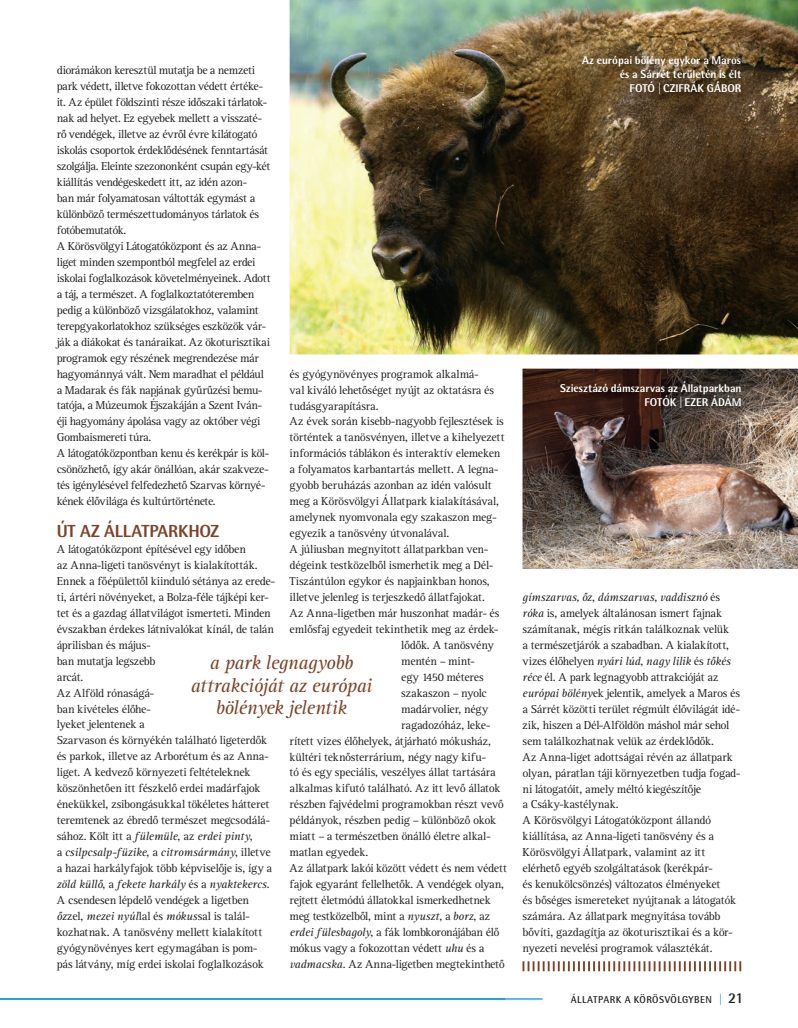
<style>
.page{position:relative;width:798px;height:1028px;background:#fff}
.page>*{position:absolute;margin:0;border:0;box-sizing:border-box;transform-origin:0 0}
.t1{font:italic 20px/22.5px "Rotis Srf PFL";letter-spacing:-.01em;color:#7b4429;text-align:center}
.t2{font:700 17.5px "Rotis Sm Sn XPFL";letter-spacing:.01em;color:#7b4429}
.t3{font:11.88px/16px "Rotis Srf PFL";color:#231f20}
.t4{font:700 11.25px/13.8px "Rotis Sm Sn XPFL";letter-spacing:.02em;color:#fff;text-align:right}
.t5{font:700 10px "Rotis Sm Sn PFL";letter-spacing:.065em;color:#231f20}
.s1{font-style:italic}
.s2{font-size:11.25px;color:#0095d9}
.s3{font-size:15px}
</style>
<div class="page">
<hr style="left:0;top:998px;width:542px;height:1px;background:#0095d9">
<img style="left:289px;top:0;width:508px;height:354px">
<img style="left:522px;top:369px;width:275px;height:200px">
<img style="left:571px;top:45px;width:180px;height:59px">
<img style="left:553px;top:374px;width:195px;height:40px">
<svg style="left:522px;top:961px;width:219px;height:10px"></svg>
<p class="t3" style="left:57px;top:63px;width:215px">diorámákon keresztül mutatja be a nemzeti park védett, illetve fokozottan védett értéke&shy;it. Az épület földszinti része időszaki tárlatok&shy;nak ad helyet. Ez egyebek mellett a visszaté&shy;rő vendégek, illetve az évről évre kilátogató iskolás csoportok érdeklődésének fenntartását szolgálja. Eleinte szezononként csupán egy-két kiállítás vendégeskedett itt, az idén azon-<br>ban már folyamatosan váltották egymást a különböző természettudományos tárlatok és fotóbemutatók.<br>A Körösvölgyi Látogatóközpont és az Anna&shy;liget minden szempontból megfelel az erdei iskolai foglalkozások követelményeinek. Adott a táj, a természet. A foglalkoz ta tó teremben pedig a különböző vizsgálatokhoz, valamint terepgyakorlatokhoz szükséges eszközök vár&shy;ják a diákokat és tanáraikat. Az ökoturisztikai programok egy részének megrendezése már hagyománnyá vált. Nem maradhat el például a Madarak és fák napjának gyűrűzési bemu&shy;tatója, a Múzeumok Éjszakáján a Szent Iván&shy;éji hagyomány ápolása vagy az október végi Gombaismereti túra.<br>A látogatóközpontban kenu és kerékpár is köl&shy;csönözhető, így akár önállóan, akár szakveze&shy;tés igénylésével felfedezhető Szarvas környé&shy;kének élővilága és kultúrtörténete.</p>
<h2 class="t2" style="left:57px;top:520px;width:164px">Út az állatParkhoz</h2>
<p class="t3" style="left:57px;top:541px;width:219px">A látogatóközpont építésével egy időben<br>az Anna-ligeti tanösvényt is kialakították.<br>Ennek a főépülettől kiinduló sétánya az erede&shy;ti, ártéri növényeket, a Bolza-féle tájképi ker&shy;tet és a gazdag állatvilágot ismerteti. Minden évszakban érdekes látnivalókat kínál, de talán áprilisban és május-<br>ban mutatja legszebb<br>arcát.<br>Az Alföld rónaságá-<br>ban kivételes élőhe-<br>lyeket jelentenek a<br>Szarvason és környékén található ligeterdők és parkok, illetve az Arborétum és az Anna&shy;liget. A kedvező környezeti feltételeknek köszönhetően itt fészkelő erdei madárfajok énekükkel, zsibongásukkal tökéletes hátteret teremtenek az ébredő természet megcsodálá&shy;sához. Költ itt a <span class="s1">fülemüle</span>, az <span class="s1">erdei pinty</span>,<br>a <span class="s1">csilpcsalp-füzike</span>, a <span class="s1">citromsármány</span>, illetve a hazai harkályfajok több képviselője is, így a <span class="s1">zöld küllő</span>, a <span class="s1">fekete harkály</span> és a <span class="s1">nyaktekercs</span>.<br>A csendesen lépdelő vendégek a ligetben <span class="s1">őz</span>zel, <span class="s1">mezei nyúl</span>lal és <span class="s1">mókus</span>sal is talál&shy;kozhatnak. A tanösvény mellett kialakított gyógynövényes kert egymagában is pom&shy;pás látvány, míg erdei iskolai foglalkozások</p>
<p class="t3" style="left:289px;top:366px;width:190px">és gyógynövényes programok alkalmá-</p>
<p class="t3" style="left:289px;top:382px;width:206px">val kiváló lehetőséget nyújt az oktatásra és</p>
<p class="t3" style="left:289px;top:398px;width:90px">tudásgyarapításra.</p>
<p class="t3" style="left:289px;top:414px;width:215px">Az évek során kisebb-nagyobb fejlesztések is</p>
<p class="t3" style="left:289px;top:430px;width:216px">történtek a tanösvényen, illetve a kihelyezett</p>
<p class="t3" style="left:289px;top:446px;width:212px">információs táblákon és interaktív elemeken</p>
<p class="t3" style="left:289px;top:462px;width:210px">a folyamatos karbantartás mellett. A legna-</p>
<p class="t3" style="left:289px;top:477px;width:203px">gyobb beruházás azonban az idén valósult</p>
<p class="t3" style="left:289px;top:493px;width:211px">meg a Kö rösvöl gyi Állatpark kialakításával,</p>
<p class="t3" style="left:289px;top:509px;width:208px">amelynek nyomvonala egy szakaszon meg-</p>
<p class="t3" style="left:289px;top:525px;width:161px">egyezik a tanösvény útvonalával.</p>
<p class="t3" style="left:289px;top:541px;width:200px">A júliusban megnyitott állatparkban ven-</p>
<p class="t3" style="left:289px;top:557px;width:205px">dégeink testközelből ismerhetik meg a Dél-</p>
<p class="t3" style="left:289px;top:573px;width:201px">Tiszántúlon egykor és napjainkban honos,</p>
<p class="t3" style="left:289px;top:589px;width:196px">illetve jelenleg is terjeszkedő állatfajokat.</p>
<p class="t3" style="left:289px;top:605px;width:211px">Az Anna-ligetben már huszonhat madár- és</p>
<p class="t3" style="left:289px;top:621px;width:210px">emlősfaj egyedeit tekinthetik meg az érdek-</p>
<p class="t3" style="left:401px;top:637px;width:94px">lődők. A tanösvény</p>
<p class="t3" style="left:401px;top:653px;width:75px">mentén – mint-</p>
<p class="t3" style="left:401px;top:669px;width:84px">egy 1450 méteres</p>
<p class="t3" style="left:401px;top:685px;width:87px">szakaszon – nyolc</p>
<p class="t3" style="left:401px;top:701px;width:88px">madárvolier, négy</p>
<p class="t3" style="left:401px;top:717px;width:90px">ragadozóház, leke-</p>
<p class="t3" style="left:289px;top:733px;width:203px">rített vizes élőhelyek, átjárható mókusház,</p>
<p class="t3" style="left:289px;top:749px;width:197px">kültéri teknősterrárium, négy nagy kifu-</p>
<p class="t3" style="left:289px;top:765px;width:207px">tó és egy speciális, veszélyes állat tartására</p>
<p class="t3" style="left:289px;top:780px;width:212px">alkalmas kifutó található. Az itt levő állatok</p>
<p class="t3" style="left:289px;top:796px;width:215px">részben fajvédelmi programokban részt vevő</p>
<p class="t3" style="left:289px;top:812px;width:207px">példányok, részben pedig – különböző okok</p>
<p class="t3" style="left:289px;top:828px;width:202px">miatt – a természetben önálló életre alkal-</p>
<p class="t3" style="left:289px;top:844px;width:80px">matlan egyedek.</p>
<p class="t3" style="left:289px;top:860px;width:219px">Az állatpark lakói között védett és nem védett</p>
<p class="t3" style="left:289px;top:876px;width:216px">fajok egyaránt fellelhetők. A vendégek olyan,</p>
<p class="t3" style="left:289px;top:892px;width:202px">rejtett életmódú állatokkal ismerkedhetnek</p>
<p class="t3" style="left:289px;top:908px;width:202px">meg testközelből, mint a <span class="s1">nyuszt</span>, a <span class="s1">borz</span>, az</p>
<p class="t3" style="left:289px;top:924px;width:211px"><span class="s1">erdei fülesbagoly</span>, a fák lombkoronájában élő</p>
<p class="t3" style="left:289px;top:940px;width:196px">mókus vagy a fokozottan védett <span class="s1">uhu</span> és a</p>
<p class="t3" style="left:289px;top:956px;width:216px"><span class="s1">vadmacska</span>. Az Anna-ligetben megtekinthető</p>
<h1 class="t1" style="left:191px;top:652px;width:182px">a park legnagyobb attrakcióját az európai bölények jelentik</h1>
<p class="t4" style="left:582px;top:54px;width:160px">az európai bölény egykor a Maros és a sárrét területén is élt<br>fotó | czifrák GáBor</p>
<p class="t4" style="left:560px;top:381px;width:182px">sziesztázó dámszarvas az állatparkban fotók | ezer ádáM</p>
<p class="t3" style="left:522px;top:589px;width:219px"><span class="s1">gímszarvas, őz</span>, <span class="s1">dámszarvas</span>, <span class="s1">vaddisznó</span> és <span class="s1">róka</span> is, amelyek általánosan ismert fajnak számítanak, mégis ritkán találkoznak velük<br>a természetjárók a szabadban. A kialakított, vizes élőhelyen <span class="s1">nyári lúd</span>, <span class="s1">nagy lilik</span> és <span class="s1">tőkés réce</span> él. A park legnagyobb attrakcióját az <span class="s1">európai bölény</span>ek jelentik, amelyek a Maros és a Sárrét közötti terület régmúlt élővilágát idé&shy;zik, hiszen a Dél-Alföldön máshol már sehol sem találkozhatnak velük az érdeklődők.<br>Az Anna-liget adottságai révén az állatpark olyan, páratlan táji környezetben tudja fogad&shy;ni látogatóit, amely méltó kiegészítője<br>a Csáky-kastélynak.<br>A Körösvölgyi Látogatóközpont állandó kiállítása, az Anna-ligeti tanösvény és a Körösvölgyi Állatpark, valamint az itt elérhető egyéb szolgáltatások (kerékpár-<br>és kenukölcsönzés) változatos élményeket<br>és bőséges ismereteket nyújtanak a látogatók számára. Az állatpark megnyitása tovább bővíti, gazdagítja az ökoturisztikai és a kör&shy;nyezeti nevelési programok választékát.</p>
<p class="t5" style="left:570px;top:993px;width:172px">ÁLLATPARK A KÖRÖSVÖLGYBEN <span class="s2">|</span> <span class="s3">21</span></p>
</div>
